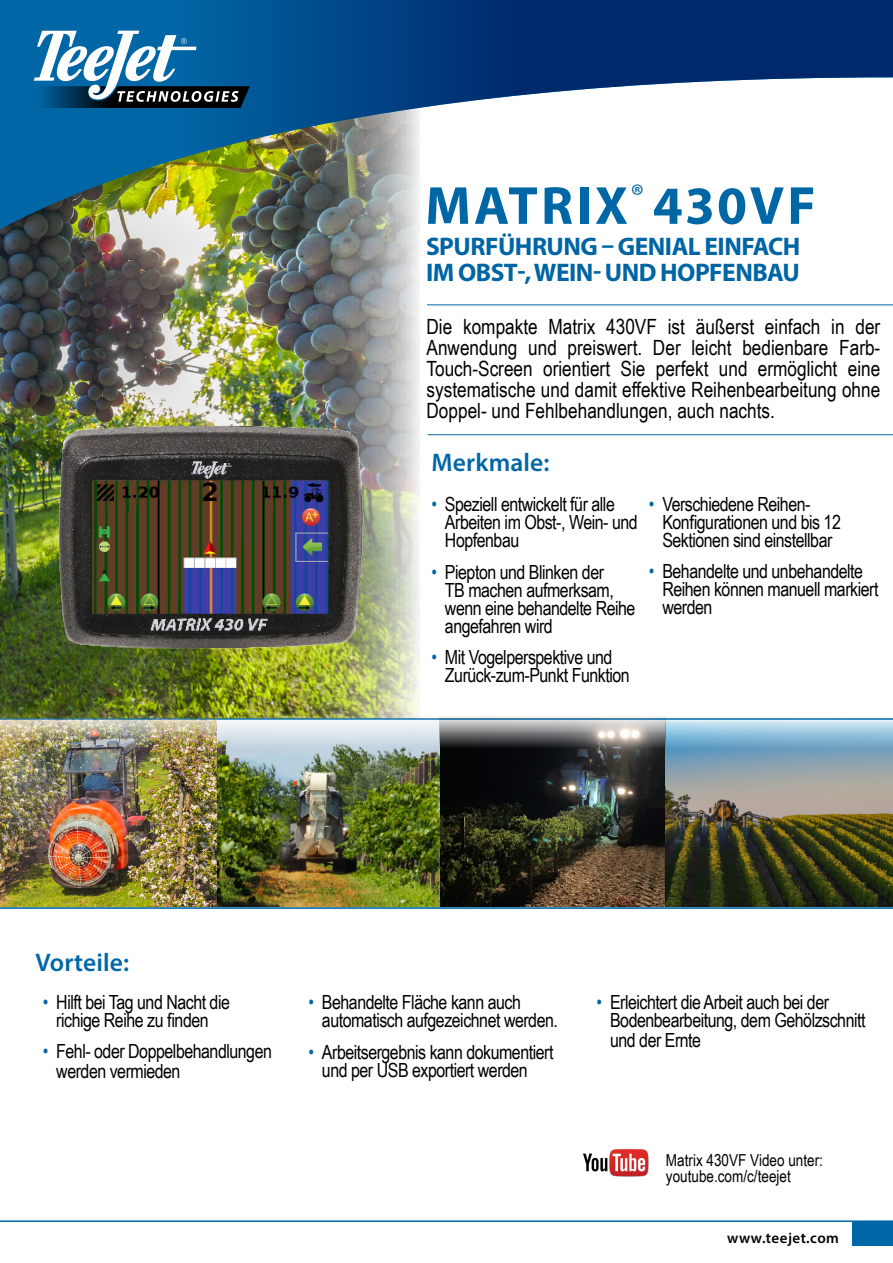
<style>
.page{position:relative;width:893px;height:1263px;background:#fff}
.page>*{position:absolute;margin:0;border:0;box-sizing:border-box;transform-origin:0 0}
.t1{font:700 54px "Myriad Pro";letter-spacing:.055em;color:#0067a6}
.t2{font:700 25.5px/25.5px "Myriad Pro";letter-spacing:-.02em;color:#0065a4}
.t3{font:600 25.5px "Myriad Pro";letter-spacing:.005em;color:#0067a6}
.t4{font:21px/21px "Arial Narrow";color:#000;text-align:justify}
.t5{font:19.5px/18px "Arial Narrow";letter-spacing:-.025em;color:#000}
.t6{font:16.5px/16.5px "Arial Narrow";color:#000}
.t7{font:600 15px "Myriad Pro";letter-spacing:.03em;color:#000}
.s1{color:#0067a6}
</style>
<div class="page">
<div style="left:852px;top:1222px;width:41px;height:24px;background:#0067a6"></div>
<hr style="left:0;top:1220px;width:893px;height:2px;background:#0067a6">
<img style="left:0;top:251px;width:419px;height:456px">
<img style="left:21px;top:345px;width:374px;height:324px">
<svg style="left:0;top:0;width:893px;height:251px"></svg>
<hr style="left:427px;top:304px;width:466px;height:1px;background:#0067a6">
<hr style="left:428px;top:434px;width:465px;height:1px;background:#0067a6">
<hr style="left:0;top:907px;width:893px;height:2px;background:#0067a6">
<img style="left:215px;top:660px;width:450px;height:247px">
<img style="left:665px;top:716px;width:228px;height:191px">
<img style="left:0;top:707px;width:216px;height:200px">
<svg style="left:34px;top:31px;width:224px;height:96px"></svg>
<img style="left:583px;top:1148px;width:66px;height:29px">
<h1 class="t1" style="left:425px;top:170px;width:392px">MATRIX<sup>®</sup> 430VF</h1>
<h2 class="t2" style="left:426px;top:233px;width:376px">SPURFÜHRUNG – GENIAL EINFACH<br>IM OBST-, WEIN- UND HOPFENBAU</h2>
<p class="t4" style="left:426px;top:315px;width:455px">Die kompakte Matrix 430VF ist äußerst einfach in der Anwendung und preiswert. Der leicht bedienbare Farb-Touch-Screen orientiert Sie perfekt und ermöglicht eine systematische und damit effektive Reihenbearbeitung ohne Doppel- und Fehlbehandlungen, auch nachts.</p>
<h2 class="t3" style="left:431px;top:446px;width:120px">Merkmale:</h2>
<p class="t5" style="left:445px;top:494px;width:194px;text-indent:-13px"><span class="s1">•</span> Speziell entwickelt für alle<br>Arbeiten im Obst-, Wein- und<br>Hopfenbau</p>
<p class="t5" style="left:445px;top:562px;width:192px;text-indent:-13px"><span class="s1">•</span> Piepton und Blinken der<br>TB machen aufmerksam, wenn eine behandelte Reihe angefahren wird</p>
<p class="t5" style="left:445px;top:647px;width:186px;text-indent:-13px"><span class="s1">•</span> Mit Vogelperspektive und<br>Zurück-zum-Punkt Funktion</p>
<p class="t5" style="left:662px;top:494px;width:180px;text-indent:-13px"><span class="s1">•</span> Verschiedene Reihen-<br>Konfigurationen und bis 12<br>Sektionen sind einstellbar</p>
<p class="t5" style="left:662px;top:562px;width:218px;text-indent:-13px"><span class="s1">•</span> Behandelte und unbehandelte<br>Reihen können manuell markiert werden</p>
<h2 class="t3" style="left:35px;top:946px;width:95px">Vorteile:</h2>
<p class="t5" style="left:43px;top:992px;width:189px;text-align:center"><span class="s1">•</span> Hilft bei Tag und Nacht die richige Reihe zu finden</p>
<p class="t5" style="left:56px;top:1041px;width:217px;line-height:19.5px;text-indent:-13px"><span class="s1">•</span> Fehl- oder Doppelbehandlungen werden vermieden</p>
<p class="t5" style="left:322px;top:993px;width:237px;text-indent:-13px"><span class="s1">•</span> Behandelte Fläche kann auch automatisch aufgezeichnet werden.</p>
<p class="t5" style="left:322px;top:1042px;width:233px;text-indent:-13px"><span class="s1">•</span> Arbeitsergebnis kann dokumentiert und per USB exportiert werden</p>
<p class="t5" style="left:610px;top:992px;width:257px;line-height:18.8px;text-indent:-13px"><span class="s1">•</span> Erleichtert die Arbeit auch bei der<br>Bodenbearbeitung, dem Gehölzschnitt und der Ernte</p>
<p class="t6" style="left:666px;top:1151px;width:158px">Matrix 430VF Video unter: youtube.com/c/teejet</p>
<p class="t7" style="left:727px;top:1229px;width:113px">www.teejet.com</p>
</div>
